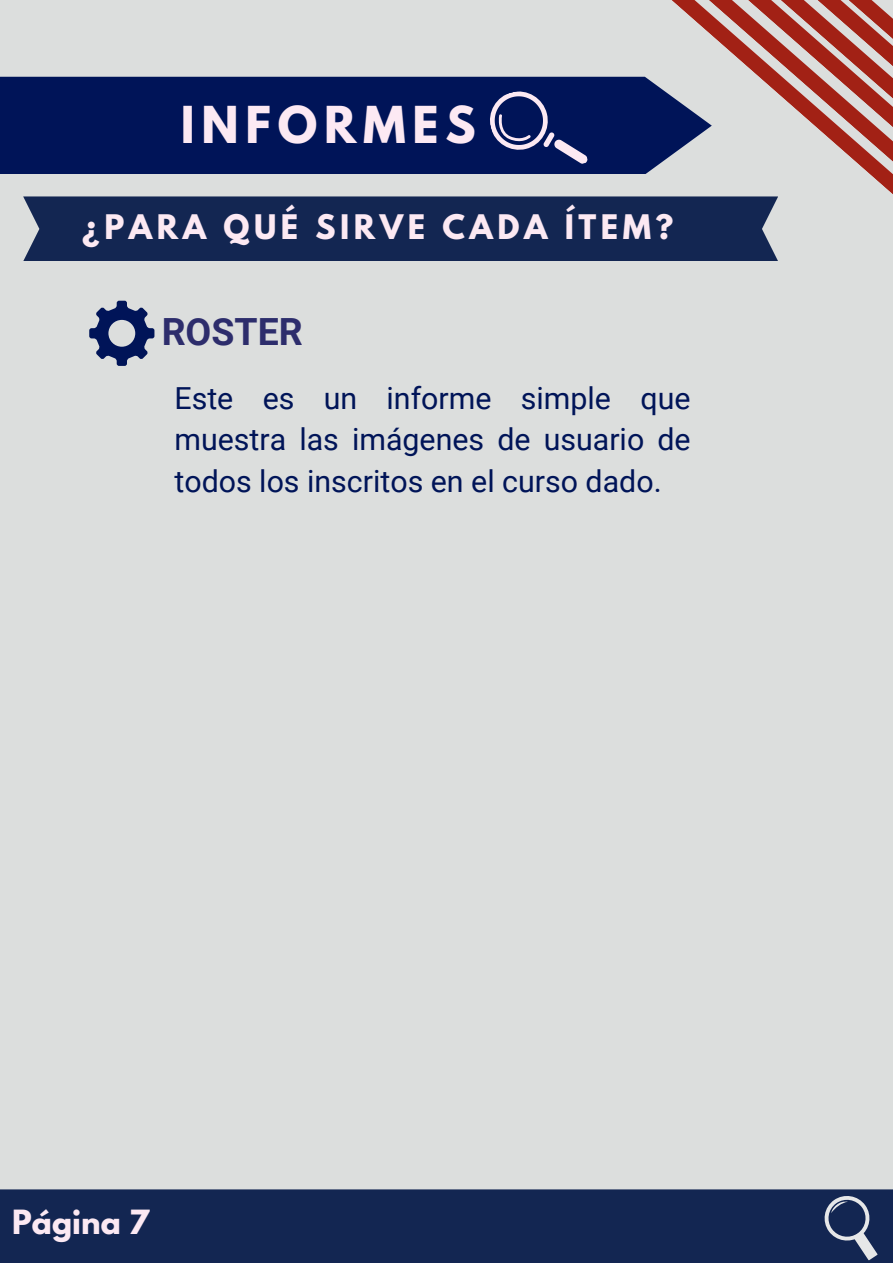
<style>
.page{position:relative;width:893px;height:1264px;background:#fff}
.page>*{position:absolute;margin:0;border:0;box-sizing:border-box;transform-origin:0 0}
.t1{font:700 45px "League Spartan";letter-spacing:.15em;color:#fce9f3}
.t2{font:700 37.5px "Roboto";color:#2d2d6c}
.t3{font:30.3px/41.5px "Roboto";color:#001458;text-align:justify}
.t4{font:700 30px "League Spartan";letter-spacing:.15em;color:#fce9f3}
.t5{font:700 29.55px "League Spartan";color:#fce9f3}
</style>
<div class="page">
<div style="left:0;top:0;width:892px;height:1262px;background:#dcdedd"></div>
<div style="left:0;top:1189px;width:892px;height:73px;background:#132652"></div>
<div style="left:0;top:77px;width:630px;height:97px;background:#001458"></div>
<div style="left:630px;top:76px;width:18px;height:98px;background:#001458"></div>
<svg style="left:648px;top:79px;width:21px;height:93px;fill:#001458"></svg>
<svg style="left:669px;top:0;width:18px;height:157px"></svg>
<svg style="left:687px;top:0;width:205px;height:194px"></svg>
<svg style="left:483px;top:85px;width:105px;height:84px;background:#25346f"></svg>
<div style="left:23px;top:196px;width:754px;height:65px;background:#132652"></div>
<svg style="left:824px;top:1196px;width:53px;height:64px"></svg>
<svg style="left:89px;top:301px;width:65px;height:65px"></svg>
<p class="t1" style="left:181px;top:103px;width:296px">INFORMES</p>
<p class="t4" style="left:82px;top:212px;width:593px">¿PARA QUÉ SIRVE CADA ÍTEM?</p>
<p class="t2" style="left:162px;top:310px;width:142px">ROSTER</p>
<p class="t3" style="left:174px;top:377px;width:517px">Este es un informe simple que muestra las imágenes de usuario de todos los inscritos en el curso dado.</p>
<p class="t5" style="left:12px;top:1206px;width:139px">Página 7</p>
</div>
